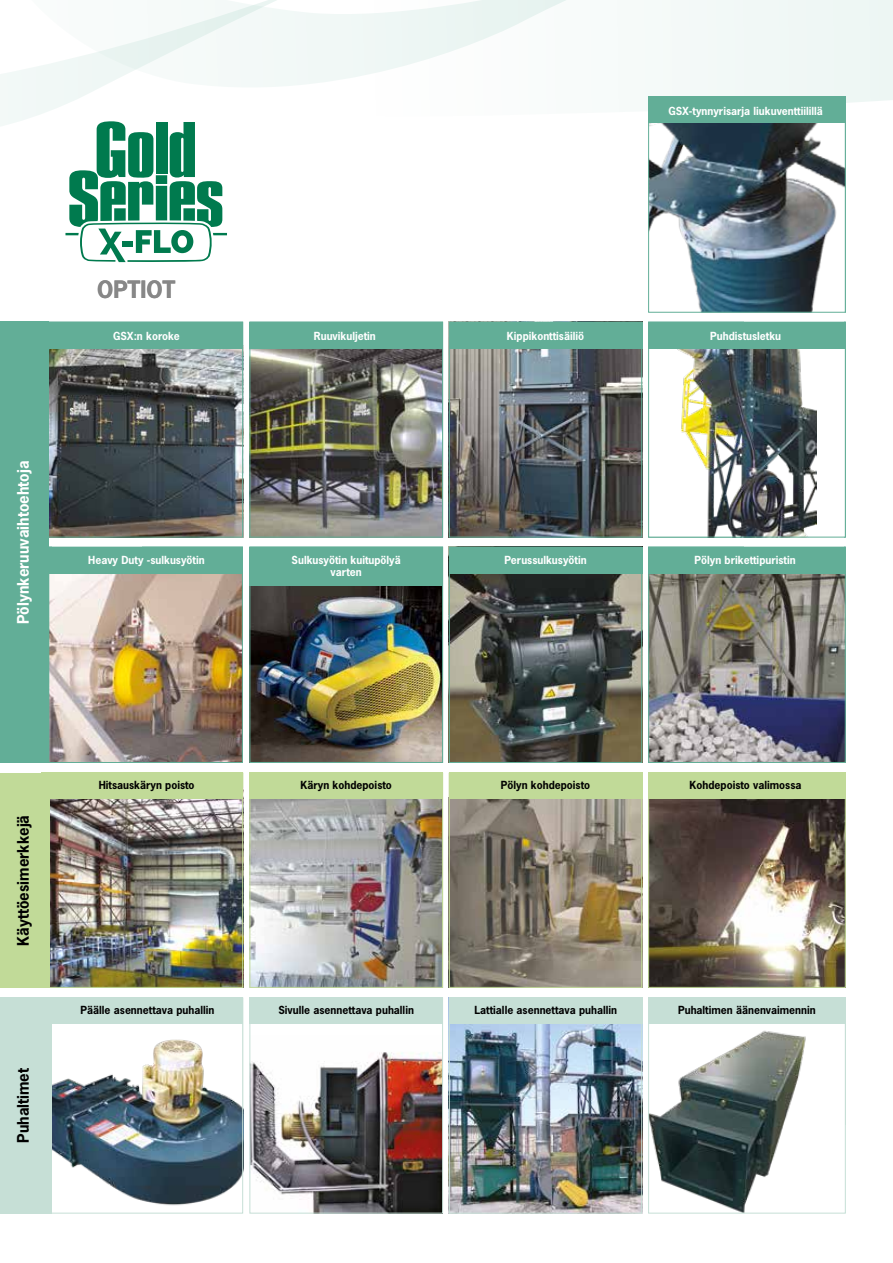
<style>
.page{position:relative;width:893px;height:1263px;background:#fff}
.page>*{position:absolute;margin:0;border:0;box-sizing:border-box;transform-origin:0 0}
.t1{font:700 22.5px "News Gothic Std";color:#878787}
.t2{font:700 15px "News Gothic Std";color:#000}
.t3{font:700 15px "News Gothic Std";color:#fff}
.t4{font:700 13.5px "News Gothic Std";color:#000}
.t5{font:700 10.5px "News Gothic Std";color:#fff}
.t6{font:700 10.5px "News Gothic Std";color:#000}
</style>
<div class="page">
<svg style="left:65px;top:194px;width:162px;height:68px"></svg>
<svg style="left:69px;top:175px;width:154px;height:19px"></svg>
<svg style="left:0;top:0;width:893px;height:175px"></svg>
<svg style="left:52px;top:537px;width:90px;height:10px"></svg>
<svg style="left:744px;top:321px;width:100px;height:226px"></svg>
<img style="left:50px;top:573px;width:191px;height:188px">
<div style="left:48px;top:547px;width:195px;height:216px;border:1px solid #62ae97"></div>
<div style="left:48px;top:547px;width:195px;height:26px;background:#62ae97"></div>
<img style="left:650px;top:573px;width:194px;height:188px">
<div style="left:648px;top:547px;width:198px;height:216px;border:1px solid #62ae97"></div>
<div style="left:648px;top:547px;width:198px;height:26px;background:#62ae97"></div>
<img style="left:251px;top:585px;width:190px;height:176px">
<div style="left:249px;top:547px;width:194px;height:216px;border:1px solid #62ae97"></div>
<div style="left:249px;top:547px;width:194px;height:38px;background:#62ae97"></div>
<img style="left:451px;top:573px;width:189px;height:188px">
<div style="left:449px;top:547px;width:193px;height:216px;border:1px solid #62ae97"></div>
<div style="left:449px;top:547px;width:193px;height:26px;background:#62ae97"></div>
<img style="left:48px;top:348px;width:193px;height:187px">
<div style="left:46px;top:322px;width:197px;height:26px;background:#62ae97"></div>
<img style="left:251px;top:348px;width:190px;height:187px">
<div style="left:249px;top:322px;width:194px;height:215px;border:1px solid #62ae97"></div>
<div style="left:249px;top:322px;width:194px;height:26px;background:#62ae97"></div>
<img style="left:451px;top:348px;width:189px;height:187px">
<div style="left:449px;top:322px;width:193px;height:215px;border:1px solid #62ae97"></div>
<div style="left:449px;top:322px;width:193px;height:26px;background:#62ae97"></div>
<img style="left:650px;top:123px;width:194px;height:188px">
<div style="left:648px;top:97px;width:198px;height:216px;border:1px solid #62ae97"></div>
<div style="left:648px;top:97px;width:198px;height:26px;background:#62ae97"></div>
<div style="left:649px;top:322px;width:196px;height:215px;background:#fff"></div>
<img style="left:678px;top:349px;width:138px;height:186px">
<div style="left:648px;top:322px;width:198px;height:215px;border:1px solid #62ae97"></div>
<div style="left:648px;top:322px;width:198px;height:27px;background:#62ae97"></div>
<img style="left:51px;top:1024px;width:190px;height:187px">
<div style="left:49px;top:998px;width:194px;height:26px;background:#c6dfd6"></div>
<img style="left:650px;top:1030px;width:156px;height:181px">
<div style="left:648px;top:998px;width:198px;height:215px;border:1px solid #c6dfd6"></div>
<img style="left:451px;top:1024px;width:189px;height:187px">
<div style="left:449px;top:998px;width:193px;height:215px;border:1px solid #c6dfd6"></div>
<div style="left:449px;top:998px;width:193px;height:26px;background:#c6dfd6"></div>
<img style="left:51px;top:799px;width:190px;height:187px">
<div style="left:49px;top:773px;width:194px;height:215px;border:1px solid #c1da98"></div>
<div style="left:42px;top:773px;width:201px;height:26px;background:#c1da98"></div>
<img style="left:650px;top:799px;width:194px;height:187px">
<div style="left:648px;top:773px;width:198px;height:215px;border:1px solid #c1da98"></div>
<div style="left:648px;top:773px;width:198px;height:26px;background:#c1da98"></div>
<img style="left:251px;top:799px;width:190px;height:187px">
<div style="left:249px;top:773px;width:194px;height:215px;border:1px solid #c1da98"></div>
<div style="left:249px;top:773px;width:194px;height:26px;background:#c1da98"></div>
<img style="left:451px;top:799px;width:189px;height:187px">
<div style="left:449px;top:773px;width:193px;height:215px;border:1px solid #c1da98"></div>
<div style="left:449px;top:773px;width:193px;height:26px;background:#c1da98"></div>
<div style="left:0;top:322px;width:48px;height:441px;background:#62ae97"></div>
<div style="left:0;top:998px;width:51px;height:216px;background:#c6dfd6"></div>
<div style="left:0;top:773px;width:49px;height:215px;background:#c1da98"></div>
<div style="left:648px;top:998px;width:198px;height:26px;background:#c6dfd6"></div>
<hr style="left:892px;top:97px;width:1px;height:891px;background:#007a4e">
<hr style="left:892px;top:998px;width:1px;height:215px;background:#5a7ebf">
<img style="left:251px;top:1052px;width:190px;height:159px">
<div style="left:249px;top:998px;width:194px;height:26px;background:#c6dfd6"></div>
<div style="left:249px;top:998px;width:194px;height:215px;border:1px solid #c6dfd6"></div>
<p class="t5" style="left:668px;top:104px;width:156px">GSX-tynnyrisarja liukuventtiilillä</p>
<h2 class="t3" style="left:13px;top:624px;width:165px;rotate:-90deg">Pölynkeruuvaihtoehtoja</h2>
<h1 class="t1" style="left:97px;top:275px;width:80px">OPTIOT</h1>
<p class="t5" style="left:113px;top:329px;width:68px">GSX:n koroke</p>
<p class="t5" style="left:314px;top:329px;width:64px">Ruuvikuljetin</p>
<p class="t5" style="left:507px;top:329px;width:79px">Kippikonttisäiliö</p>
<p class="t5" style="left:710px;top:329px;width:72px">Puhdistusletku</p>
<p class="t5" style="left:88px;top:553px;width:118px">Heavy Duty -sulkusyötin</p>
<p class="t5" style="left:292px;top:553px;width:111px">Sulkusyötin kuitupölyä</p>
<p class="t5" style="left:695px;top:553px;width:103px">Pölyn brikettipuristin</p>
<p class="t5" style="left:331px;top:565px;width:33px">varten</p>
<p class="t5" style="left:504px;top:553px;width:84px">Perussulkusyötin</p>
<h2 class="t2" style="left:13px;top:945px;width:132px;rotate:-90deg">Käyttöesimerkkejä</h2>
<h2 class="t2" style="left:13px;top:1143px;width:76px;rotate:-90deg">Puhaltimet</h2>
<p class="t6" style="left:99px;top:778px;width:97px">Hitsauskäryn poisto</p>
<p class="t6" style="left:300px;top:778px;width:93px">Käryn kohdepoisto</p>
<p class="t6" style="left:501px;top:778px;width:91px">Pölyn kohdepoisto</p>
<p class="t6" style="left:689px;top:778px;width:113px">Kohdepoisto valimossa</p>
<p class="t4" style="left:658px;top:1001px;width:179px">Puhaltimen äänenvaimennin</p>
<p class="t6" style="left:278px;top:1003px;width:137px">Sivulle asennettava puhallin</p>
<p class="t6" style="left:678px;top:1003px;width:139px">Puhaltimen äänenvaimennin</p>
<p class="t6" style="left:81px;top:1003px;width:135px">Päälle asennettava puhallin</p>
<p class="t6" style="left:474px;top:1003px;width:144px">Lattialle asennettava puhallin</p>
</div>
